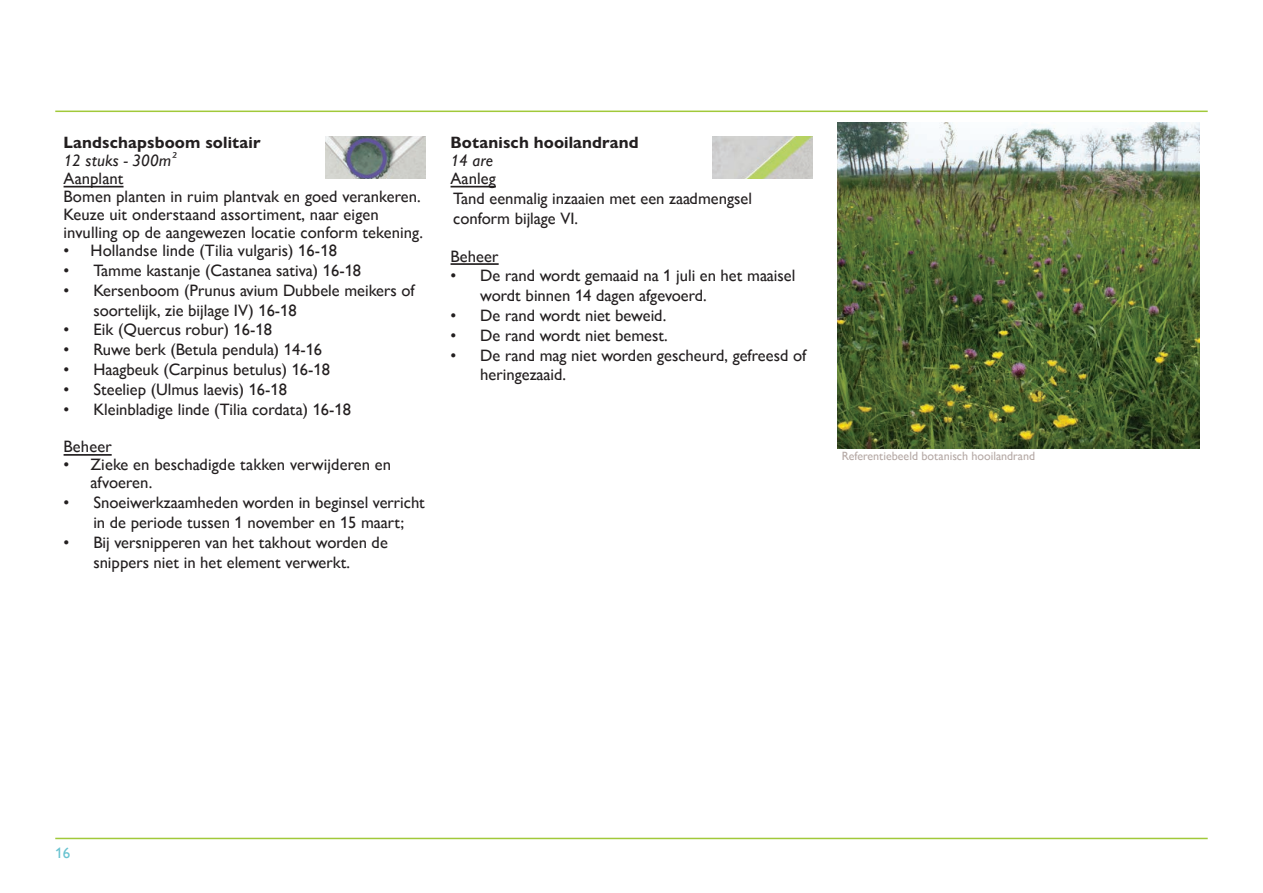
<style>
.page{position:relative;width:1263px;height:893px;background:#fff}
.page>*{position:absolute;margin:0;border:0;box-sizing:border-box;transform-origin:0 0}
.t1{font:16.5px/19.8px "Gill Sans Nova";color:#231f20}
.t2{font:700 16.5px "Gill Sans Nova";letter-spacing:.005em;color:#231f20}
.t3{font:italic 16.5px "Gill Sans Nova";letter-spacing:.005em;color:#231f20}
.t4{font:15px "Gill Sans Nova";color:#68c3d0}
.t5{font:12px "Gill Sans Nova";color:#b5a9a5}
</style>
<div class="page">
<hr style="left:55px;top:111px;width:1153px;height:1px;background:#a1c93a">
<hr style="left:55px;top:838px;width:1153px;height:1px;background:#a1c93a">
<hr style="left:64px;top:186px;width:60px;height:1px;background:#231f20">
<hr style="left:64px;top:454px;width:48px;height:2px;background:#231f20">
<hr style="left:450px;top:186px;width:46px;height:1px;background:#231f20">
<hr style="left:450px;top:263px;width:49px;height:2px;background:#231f20">
<img style="left:326px;top:136px;width:99px;height:43px">
<img style="left:713px;top:136px;width:99px;height:43px">
<img style="left:838px;top:123px;width:361px;height:325px">
<p class="t2" style="left:64px;top:132px;width:199px">Landschapsboom solitair</p>
<p class="t3" style="left:64px;top:151px;width:114px">12 stuks - 300m²</p>
<p class="t1" style="left:64px;top:170px;width:361px;line-height:18px">Aanplant<br>Bomen planten in ruim plantvak en goed verankeren.<br>Keuze uit onderstaand assortiment, naar eigen invulling op de aangewezen locatie conform tekening.</p>
<p class="t1" style="left:64px;top:241px;width:275px">• Hollandse linde (Tilia vulgaris) 16-18</p>
<p class="t1" style="left:64px;top:260px;width:299px">• Tamme kastanje (Castanea sativa) 16-18</p>
<p class="t1" style="left:93px;top:280px;width:323px;text-indent:-30px">• Kersenboom (Prunus avium Dubbele meikers of soortelijk, zie bijlage IV) 16-18</p>
<p class="t1" style="left:64px;top:320px;width:210px">• Eik (Quercus robur) 16-18</p>
<p class="t1" style="left:64px;top:340px;width:260px">• Ruwe berk (Betula pendula) 14-16</p>
<p class="t1" style="left:64px;top:359px;width:268px">• Haagbeuk (Carpinus betulus) 16-18</p>
<p class="t1" style="left:64px;top:379px;width:225px">• Steeliep (Ulmus laevis) 16-18</p>
<p class="t1" style="left:64px;top:399px;width:289px">• Kleinbladige linde (Tilia cordata) 16-18</p>
<p class="t1" style="left:64px;top:437px;width:50px">Beheer</p>
<p class="t1" style="left:91px;top:456px;width:302px;line-height:18px;text-indent:-27px">• Zieke en beschadigde takken verwijderen en afvoeren.</p>
<p class="t1" style="left:64px;top:493px;width:363px;text-align:center">• Snoeiwerkzaamheden worden in beginsel verricht in de periode tussen 1 november en 15 maart;</p>
<p class="t1" style="left:64px;top:532px;width:326px;text-align:center">• Bij versnipperen van het takhout worden de snippers niet in het element verwerkt.</p>
<p class="t2" style="left:450px;top:132px;width:190px">Botanisch hooilandrand</p>
<p class="t3" style="left:450px;top:151px;width:44px">14 are</p>
<p class="t1" style="left:450px;top:169px;width:303px">Aanleg<br>Tand eenmalig inzaaien met een zaadmengsel conform bijlage VI.</p>
<p class="t1" style="left:450px;top:246px;width:50px">Beheer</p>
<p class="t1" style="left:480px;top:266px;width:317px;text-indent:-30px">• De rand wordt gemaaid na 1 juli en het maaisel wordt binnen 14 dagen afgevoerd.</p>
<p class="t1" style="left:450px;top:305px;width:217px">• De rand wordt niet beweid.</p>
<p class="t1" style="left:450px;top:325px;width:219px">• De rand wordt niet bemest.</p>
<p class="t1" style="left:480px;top:345px;width:328px;text-indent:-30px">• De rand mag niet worden gescheurd, gefreesd of heringezaaid.</p>
<p class="t5" style="left:842px;top:449px;width:195px">Referentiebeeld botanisch hooilandrand</p>
<p class="t4" style="left:55px;top:845px;width:16px">16</p>
</div>
